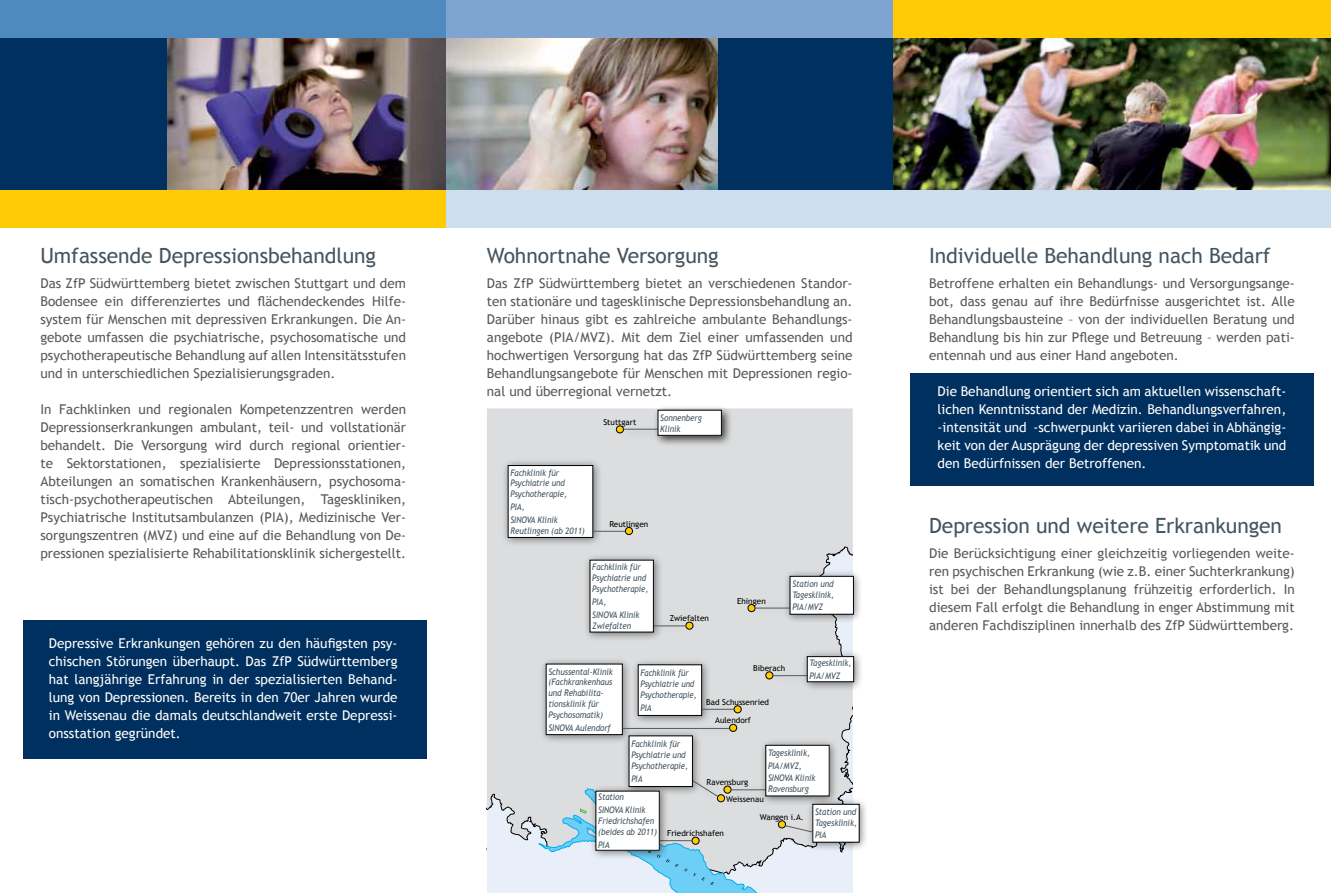
<style>
.page{position:relative;width:1331px;height:893px;background:#fff}
.page>*{position:absolute;margin:0;border:0;box-sizing:border-box;transform-origin:0 0}
.t1{font:21px "Trebuchet MS";letter-spacing:-.005em;color:#455560}
.t2{font:13.5px/18px "Trebuchet MS";color:#58595b;text-align:justify}
.t3{font:13.5px/18px "Trebuchet MS";color:#fff;text-align:justify}
.t4{font:italic 9px/10.8px "Trebuchet MS";letter-spacing:-.01em;color:#455560;scale:.9 1}
.t5{font:italic 9px/10.8px "Trebuchet MS";letter-spacing:-.01em;color:#455560;scale:.88 1}
.t6{font:italic 9px/10.8px "Trebuchet MS";letter-spacing:-.01em;color:#455560;scale:.89 1}
.t7{font:8.25px "Trebuchet MS";color:#000}
</style>
<div class="page">
<div style="left:910px;top:373px;width:404px;height:113px;background:#00305f"></div>
<div style="left:23px;top:621px;width:404px;height:138px;background:#00305f"></div>
<div style="left:0;top:26px;width:275px;height:178px;background:#00305f"></div>
<img style="left:168px;top:37px;width:278px;height:153px">
<div style="left:0;top:0;width:446px;height:37px;background:#4f8abe"></div>
<img style="left:446px;top:37px;width:273px;height:153px">
<img style="left:893px;top:37px;width:438px;height:153px">
<div style="left:0;top:190px;width:446px;height:38px;background:#ffcb05"></div>
<div style="left:893px;top:190px;width:438px;height:38px;background:#ccdef0"></div>
<div style="left:848px;top:0;width:483px;height:37px;background:#ffcb05"></div>
<div style="left:719px;top:0;width:174px;height:210px;background:#00305f"></div>
<div style="left:446px;top:0;width:447px;height:37px;background:#7ea4cf"></div>
<div style="left:446px;top:190px;width:447px;height:38px;background:#ccdef0"></div>
<svg style="left:487px;top:409px;width:366px;height:480px;background:#dbddde"></svg>
<div style="left:616px;top:426px;width:7px;height:7px;background:#ffcb05;border-radius:50%"></div>
<div style="left:616px;top:426px;width:7px;height:7px;border:1px solid #000;border-radius:50%"></div>
<div style="left:625px;top:527px;width:7px;height:8px;background:#ffcb05;border-radius:50%"></div>
<div style="left:625px;top:527px;width:7px;height:8px;border:1px solid #000;border-radius:50%"></div>
<div style="left:748px;top:604px;width:7px;height:8px;background:#ffcb05;border-radius:50%"></div>
<div style="left:748px;top:604px;width:7px;height:8px;border:1px solid #000;border-radius:50%"></div>
<div style="left:766px;top:672px;width:7px;height:7px;border:1px solid #000;border-radius:50%"></div>
<div style="left:778px;top:821px;width:7px;height:7px;background:#ffcb05;border-radius:50%"></div>
<div style="left:778px;top:821px;width:7px;height:7px;border:1px solid #000;border-radius:50%"></div>
<div style="left:726px;top:738px;width:113px;height:68px;background:#000;opacity:.5"></div>
<hr style="left:731px;top:789px;width:35px;height:1px;background:#58595b">
<div style="left:766px;top:745px;width:63px;height:51px;background:#fff"></div>
<div style="left:751px;top:569px;width:112px;height:55px;background:#000;opacity:.5"></div>
<hr style="left:755px;top:608px;width:35px;height:1px;background:#58595b">
<div style="left:790px;top:576px;width:63px;height:38px;background:#fff"></div>
<div style="left:790px;top:576px;width:64px;height:38px;border:1px solid #000"></div>
<div style="left:620px;top:405px;width:113px;height:42px;background:#000;opacity:.75"></div>
<hr style="left:623px;top:429px;width:35px;height:1px;background:#58595b">
<div style="left:658px;top:410px;width:63px;height:25px;background:#fff"></div>
<div style="left:768px;top:650px;width:96px;height:42px;background:#000;opacity:.5"></div>
<hr style="left:773px;top:675px;width:35px;height:1px;background:#58595b">
<div style="left:807px;top:657px;width:47px;height:25px;background:#fff"></div>
<div style="left:807px;top:656px;width:47px;height:26px;border:1px solid #000"></div>
<svg style="left:785px;top:825px;width:21px;height:9px"></svg>
<div style="left:806px;top:797px;width:63px;height:55px;background:#000;opacity:.5"></div>
<div style="left:813px;top:804px;width:46px;height:38px;background:#fff"></div>
<div style="left:622px;top:729px;width:104px;height:75px;background:#000;opacity:.5"></div>
<svg style="left:539px;top:780px;width:223px;height:113px;background:#c7dbe4"></svg>
<div style="left:629px;top:736px;width:63px;height:50px;background:#fff"></div>
<div style="left:629px;top:736px;width:64px;height:51px;border:1px solid #000"></div>
<hr style="left:659px;top:840px;width:33px;height:1px;background:#58595b">
<div style="left:589px;top:784px;width:80px;height:76px;background:#000;opacity:.5"></div>
<div style="left:596px;top:791px;width:63px;height:59px;background:#fff"></div>
<div style="left:631px;top:658px;width:111px;height:67px;background:#000;opacity:.5"></div>
<div style="left:539px;top:657px;width:198px;height:88px;background:#000;opacity:.5"></div>
<hr style="left:622px;top:728px;width:107px;height:1px;background:#58595b">
<div style="left:546px;top:664px;width:76px;height:71px;background:#fff"></div>
<div style="left:583px;top:553px;width:111px;height:89px;background:#000;opacity:.5"></div>
<hr style="left:653px;top:626px;width:33px;height:1px;background:#58595b">
<div style="left:590px;top:560px;width:63px;height:72px;background:#fff"></div>
<div style="left:501px;top:459px;width:102px;height:88px;background:#000;opacity:.5"></div>
<div style="left:508px;top:465px;width:85px;height:72px;background:#fff"></div>
<div style="left:508px;top:465px;width:85px;height:73px;border:1px solid #000"></div>
<hr style="left:593px;top:531px;width:32px;height:1px;background:#58595b">
<h1 class="t1" style="left:40px;top:243px;width:337px">Umfassende Depressionsbehandlung</h1>
<p class="t2" style="left:40px;top:274px;width:367px">Das ZfP Südwürttemberg bietet zwischen Stuttgart und dem Bodensee ein differenziertes und flächendeckendes Hilfe&shy;system für Menschen mit depressiven Erkrankungen. Die An&shy;gebote umfassen die psychiatrische, psychosomatische und psychotherapeutische Behandlung auf allen I ntensitätsstufen und in unterschiedlichen Spezialisierungsgraden.</p>
<p class="t2" style="left:40px;top:400px;width:367px">I n Fachklinken und regionalen Kompetenzzentren werden Depressionserkrankungen ambulant, teil- und vollstationär behandelt. Die Versorgung wird durch regional orientier&shy;te Sektorstationen, spezialisierte Depressionsstationen, Abteilungen an somatischen Krankenhäusern, psychosoma&shy;tisch-psychotherapeutischen Abteilungen, Tageskliniken, Psychiatrische I nstitutsambulanzen (PIA), Medizinische Ver&shy;sorgungszentren (MVZ) und eine auf die Behandlung von De&shy;pressionen spezialisierte Rehabilitationsklinik sichergestellt.</p>
<p class="t3" style="left:49px;top:634px;width:350px">Depressive Erkrankungen gehören zu den häufigsten psy&shy;chischen Störungen überhaupt. Das ZfP Südwürttemberg hat langjährige Erfahrung in der spezialisierten Behand&shy;lung von Depressionen. Bereits in den 70er Jahren wurde in Weissenau die damals deutschlandweit erste Depressi&shy;onsstation gegründet.</p>
<h1 class="t1" style="left:487px;top:243px;width:233px">Wohnortnahe Versorgung</h1>
<p class="t2" style="left:487px;top:274px;width:367px">Das ZfP Südwürttemberg bietet an verschiedenen Standor&shy;ten stationäre und tagesklinische Depressionsbehandlung an.<br>Darüber hinaus gibt es zahlreiche ambulante Behandlungs&shy;angebote (PIA/MVZ). Mit dem Ziel einer umfassenden und hochwertigen Versorgung hat das ZfP Südwürttemberg seine Behandlungsangebote für Menschen mit Depressionen regio&shy;nal und überregional vernetzt.</p>
<p class="t7" style="left:603px;top:417px;width:34px">Stuttgart</p>
<p class="t4" style="left:660px;top:412px;width:48px">Sonnenberg<br>Klinik</p>
<p class="t6" style="left:510px;top:467px;width:65px">Fachklinik für<br>Psychiatrie und<br>Psychotherapie,</p>
<p class="t4" style="left:510px;top:501px;width:54px;line-height:12.9px">PIA,<br>SINOVA Klinik</p>
<p class="t4" style="left:510px;top:525px;width:84px">Reutlingen (ab 2011)</p>
<p class="t7" style="left:609px;top:519px;width:40px">Reutlingen</p>
<p class="t5" style="left:592px;top:562px;width:65px">Fachklinik für<br>Psychiatrie und<br>Psychotherapie,</p>
<p class="t5" style="left:592px;top:595px;width:55px;line-height:12.9px">PIA,<br>SINOVA Klinik</p>
<p class="t4" style="left:592px;top:620px;width:45px">Zwiefalten</p>
<p class="t7" style="left:670px;top:613px;width:41px">Zwiefalten</p>
<p class="t7" style="left:737px;top:596px;width:30px">Ehingen</p>
<p class="t4" style="left:792px;top:578px;width:48px">Station und<br>Tagesklinik,</p>
<p class="t4" style="left:792px;top:602px;width:36px">PIA/MVZ</p>
<p class="t4" style="left:548px;top:666px;width:73px">Schussental-Klinik (Fachkrankenhaus und Rehabilita&shy;tionsklinik für<br>Psychosomatik)</p>
<p class="t4" style="left:548px;top:722px;width:71px">SINOVA Aulendorf</p>
<p class="t5" style="left:640px;top:668px;width:65px">Fachklinik für<br>Psychiatrie und<br>Psychotherapie,</p>
<p class="t5" style="left:640px;top:702px;width:14px">PIA</p>
<p class="t7" style="left:753px;top:663px;width:34px">Biberach</p>
<p class="t7" style="left:706px;top:697px;width:65px">Bad Schussenried</p>
<p class="t7" style="left:715px;top:716px;width:37px">Aulendorf</p>
<p class="t4" style="left:809px;top:656px;width:48px;line-height:12.9px">Tagesklinik,<br>PIA/MVZ</p>
<p class="t6" style="left:631px;top:739px;width:65px">Fachklinik für<br>Psychiatrie und<br>Psychotherapie,</p>
<p class="t6" style="left:631px;top:773px;width:14px">PIA</p>
<p class="t4" style="left:598px;top:791px;width:54px;line-height:12.9px">Station<br>SINOVA Klinik</p>
<p class="t4" style="left:598px;top:815px;width:67px">Friedrichshafen (beides ab 2011)</p>
<p class="t4" style="left:598px;top:839px;width:14px">PIA</p>
<p class="t4" style="left:768px;top:746px;width:54px;line-height:12.9px">Tagesklinik,<br>PIA/MVZ,<br>SINOVA Klinik</p>
<p class="t4" style="left:768px;top:784px;width:47px">Ravensburg</p>
<p class="t7" style="left:707px;top:777px;width:43px">Ravensburg</p>
<p class="t7" style="left:726px;top:794px;width:39px">Weissenau</p>
<p class="t4" style="left:815px;top:806px;width:48px">Station und<br>Tagesklinik,</p>
<p class="t4" style="left:815px;top:830px;width:14px">PIA</p>
<p class="t7" style="left:760px;top:812px;width:45px">Wangen i.A.</p>
<p class="t7" style="left:667px;top:828px;width:58px">Friedrichshafen</p>
<h1 class="t1" style="left:929px;top:243px;width:343px">I ndividuelle Behandlung nach Bedarf</h1>
<p class="t2" style="left:929px;top:274px;width:367px">Betroffene erhalten ein Behandlungs- und Versorgungsange&shy;bot, dass genau auf ihre Bedürfnisse ausgerichtet ist. Alle Behandlungsbausteine – von der individuellen Beratung und Behandlung bis hin zur Pflege und Betreuung – werden pati&shy;entennah und aus einer Hand angeboten.</p>
<p class="t3" style="left:938px;top:382px;width:350px">Die Behandlung orientiert sich am aktuellen wissenschaft&shy;lichen Kenntnisstand der Medizin. Behandlungsverfahren, -intensität und -schwerpunkt variieren dabei in Abhängig&shy;keit von der Ausprägung der depressiven Symptomatik und den Bedürfnissen der Betroffenen.</p>
<h1 class="t1" style="left:929px;top:513px;width:354px">Depression und weitere Erkrankungen</h1>
<p class="t2" style="left:929px;top:544px;width:367px">Die Berücksichtigung einer gleichzeitig vorliegenden weite&shy;ren psychischen Erkrankung (wie z.B. einer Suchterkrankung) ist bei der Behandlungsplanung frühzeitig erforderlich. I n diesem Fall erfolgt die Behandlung in enger Abstimmung mit anderen Fachdisziplinen innerhalb des ZfP Südwürttemberg.</p>
</div>
